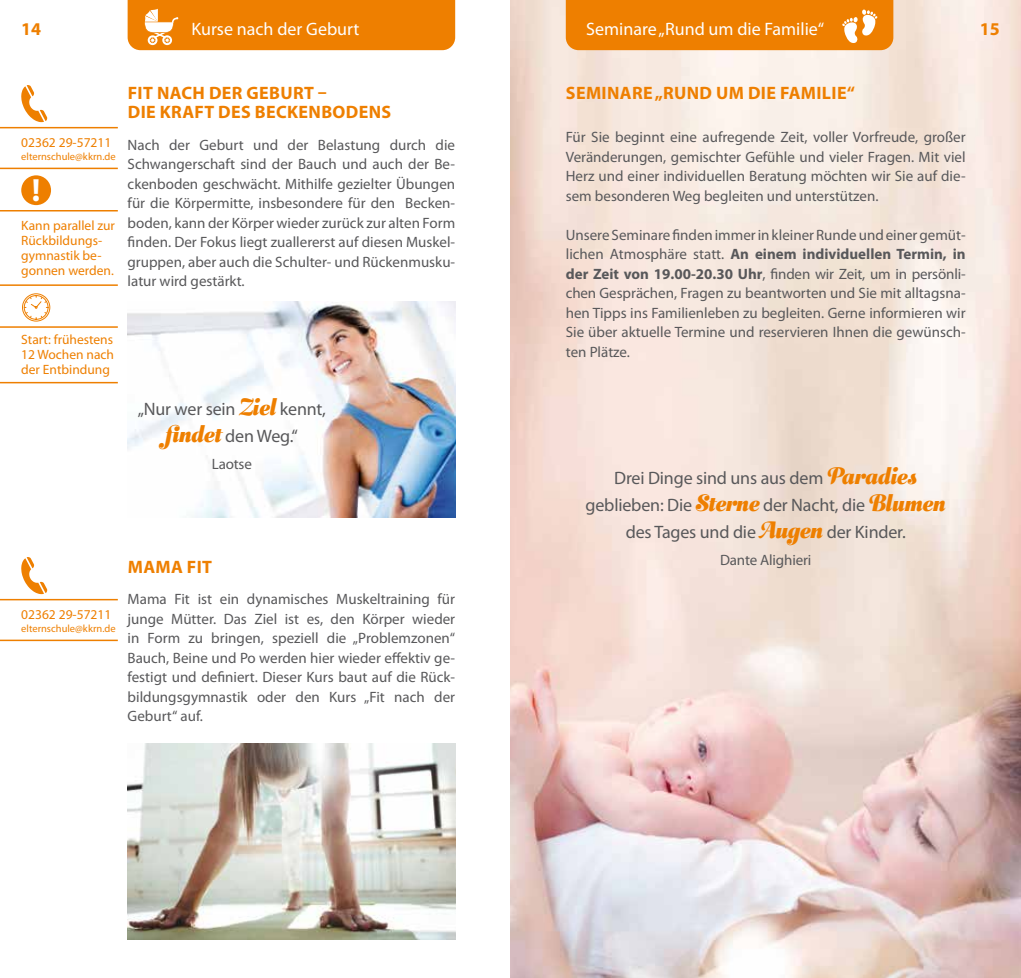
<style>
.page{position:relative;width:1021px;height:978px;background:#fff}
.page>*{position:absolute;margin:0;border:0;box-sizing:border-box;transform-origin:0 0}
.t1{font:700 32.25px "Myriad Pro";color:#fff}
.t2{font:18px/27px "Myriad Pro";letter-spacing:-.01em;color:#58585a;text-align:center}
.t3{font:700 18px/19.5px "Myriad Pro";letter-spacing:.02em;color:#ee7f00}
.t4{font:18px "Myriad Pro";color:#fff}
.t5{font:15px/19.5px "Myriad Pro";color:#58585a;text-align:justify}
.t6{font:13.5px/15px "Myriad Pro";color:#ee7f00}
.t7{font:10.5px "Myriad Pro";color:#ee7f00}
.s1{font-family:"Vala";font-size:27px;color:#ee7f00}
.s2{font-weight:700}
</style>
<div class="page">
<img style="left:510px;top:0;width:510px;height:978px">
<div style="left:128px;top:0;width:327px;height:50px;background:#ee7f00"></div>
<div style="left:566px;top:0;width:327px;height:50px;background:#ee7f00"></div>
<hr style="left:0;top:210px;width:118px;height:1px;background:#ee7f00">
<hr style="left:0;top:284px;width:118px;height:2px;background:#ee7f00">
<div style="left:21px;top:175px;width:30px;height:30px;background:#ee7f00;border-radius:50%"></div>
<hr style="left:0;top:326px;width:118px;height:2px;background:#ee7f00">
<hr style="left:0;top:382px;width:118px;height:1px;background:#ee7f00">
<svg style="left:22px;top:293px;width:29px;height:29px"></svg>
<img style="left:128px;top:301px;width:327px;height:217px">
<hr style="left:0;top:127px;width:118px;height:1px;background:#ee7f00">
<hr style="left:0;top:168px;width:118px;height:1px;background:#ee7f00">
<svg style="left:21px;top:85px;width:26px;height:37px"></svg>
<hr style="left:0;top:599px;width:118px;height:1px;background:#ee7f00">
<hr style="left:0;top:640px;width:118px;height:1px;background:#ee7f00">
<svg style="left:21px;top:557px;width:26px;height:37px"></svg>
<img style="left:128px;top:743px;width:327px;height:197px">
<p class="t4" style="left:191px;top:18px;width:169px">Kurse nach der Geburt</p>
<p class="t4" style="left:586px;top:18px;width:240px">Seminare „Rund um die Familie“</p>
<p class="t3" style="left:21px;top:18px;width:21px">14</p>
<p class="t3" style="left:979px;top:18px;width:21px">15</p>
<p class="t6" style="left:21px;top:134px;width:92px">02362 29-57211</p>
<p class="t7" style="left:21px;top:150px;width:96px">elternschule@kkrn.de</p>
<h1 class="t1" style="left:32px;top:169px;width:10px">!</h1>
<p class="t6" style="left:21px;top:218px;width:95px">Kann parallel zur<br>Rückbildungs&shy;gymnastik be&shy;gonnen werden.</p>
<p class="t3" style="left:128px;top:82px;width:265px">FIT NACH DER GEBURT –<br>DIE KRAFT DES BECKENBODENS</p>
<p class="t5" style="left:128px;top:135px;width:329px">Nach der Geburt und der Belastung durch die Schwangerschaft sind der Bauch und auch der Be&shy;ckenboden geschwächt. Mithilfe gezielter Übungen für die Körpermitte, insbesondere für den Becken&shy;boden, kann der Körper wieder zurück zur alten Form finden. Der Fokus liegt zuallererst auf diesen Muskel&shy;gruppen, aber auch die Schulter- und Rückenmusku&shy;latur wird gestärkt.</p>
<p class="t6" style="left:21px;top:331px;width:94px;text-align:justify">Start: frühestens 12 Wochen nach der Entbindung</p>
<p class="t2" style="left:138px;top:395px;width:190px">„Nur wer sein <span class="s1">Ziel</span> kennt, <span class="s1">findet</span> den Weg.“</p>
<p class="t5" style="left:212px;top:454px;width:42px">Laotse</p>
<p class="t6" style="left:21px;top:606px;width:92px">02362 29-57211</p>
<p class="t7" style="left:21px;top:622px;width:96px">elternschule@kkrn.de</p>
<p class="t3" style="left:128px;top:556px;width:86px">MAMA FIT</p>
<p class="t5" style="left:128px;top:589px;width:329px">Mama Fit ist ein dynamisches Muskeltraining für junge Mütter. Das Ziel ist es, den Körper wieder in Form zu bringen, speziell die „Problemzonen“ Bauch, Beine und Po werden hier wieder effektiv ge&shy;festigt und definiert. Dieser Kurs baut auf die Rück&shy;bildungsgymnastik oder den Kurs „Fit nach der Geburt“ auf.</p>
<p class="t3" style="left:566px;top:82px;width:290px">SEMINARE „RUND UM DIE FAMILIE“</p>
<p class="t5" style="left:566px;top:127px;width:401px">Für Sie beginnt eine aufregende Zeit, voller Vorfreude, großer Veränderungen, gemischter Gefühle und vieler Fragen. Mit viel Herz und einer individuellen Beratung möchten wir Sie auf die&shy;sem besonderen Weg begleiten und unterstützen.</p>
<p class="t5" style="left:566px;top:225px;width:401px">Unsere Seminare finden immer in kleiner Runde und einer gemüt&shy;lichen Atmosphäre statt. <span class="s2">An einem individuellen Termin, in der Zeit von 19.00-20.30 Uhr</span>, finden wir Zeit, um in persönli&shy;chen Gesprächen, Fragen zu beantworten und Sie mit alltagsna&shy;hen Tipps ins Familienleben zu begleiten. Gerne informieren wir Sie über aktuelle Termine und reservieren Ihnen die gewünsch&shy;ten Plätze.</p>
<p class="t2" style="left:585px;top:464px;width:362px">Drei Dinge sind uns aus dem <span class="s1">Paradies </span>geblieben: Die <span class="s1">Sterne</span> der Nacht, die <span class="s1">Blumen </span>des Tages und die <span class="s1">Augen</span> der Kinder.</p>
<p class="t5" style="left:720px;top:550px;width:93px">Dante Alighieri</p>
</div>
